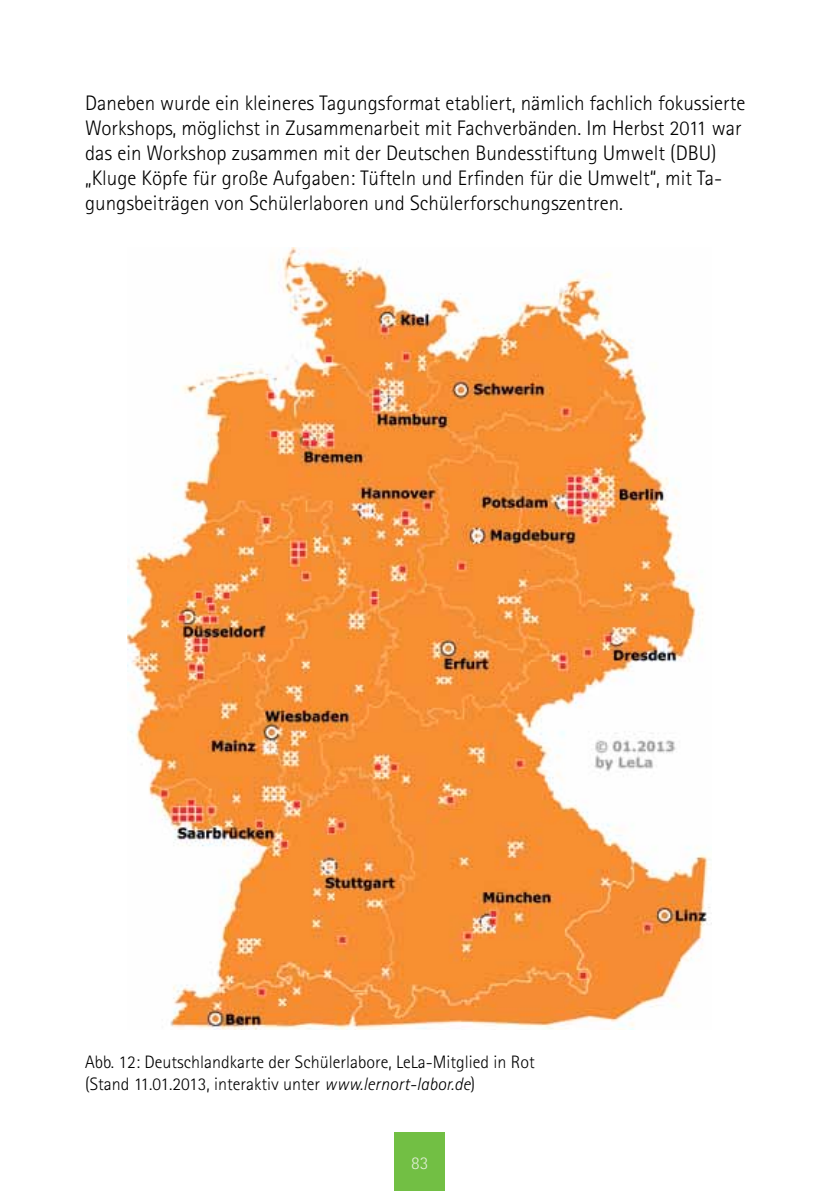
<style>
.page{position:relative;width:840px;height:1191px;background:#fff}
.page>*{position:absolute;margin:0;border:0;box-sizing:border-box;transform-origin:0 0}
.t1{font:300 21px/25.2px "Rotis Sans Serif";color:#000}
.t2{font:300 18px/21.6px "Rotis Sans Serif";color:#000}
.t3{font:300 18px "Rotis Sans Serif";color:#e0efd4}
.s1{font-style:italic}
</style>
<div class="page">
<div style="left:394px;top:1132px;width:50px;height:59px;background:#72bf44"></div>
<img style="left:127px;top:247px;width:583px;height:782px">
<p class="t1" style="left:85px;top:90px;width:661px">Daneben wurde ein kleineres Tagungsformat etabliert, nämlich fachlich fokussierte Workshops, möglichst in Zusammenarbeit mit Fachverbänden. Im Herbst 2011 war das ein Workshop zusammen mit der Deutschen Bundesstiftung Umwelt (DBU) „Kluge Köpfe für große Aufgaben: Tüfteln und Erfinden für die Umwelt“, mit Ta&shy;gungsbeiträgen von Schülerlaboren und Schülerforschungszentren.</p>
<p class="t2" style="left:85px;top:1051px;width:451px">Abb. 12: Deutschlandkarte der Schülerlabore, LeLa-Mitglied in Rot (Stand 11.01.2013, interaktiv unter <span class="s1">www.lernort-labor.de</span>)</p>
<p class="t3" style="left:411px;top:1152px;width:19px">83</p>
</div>
